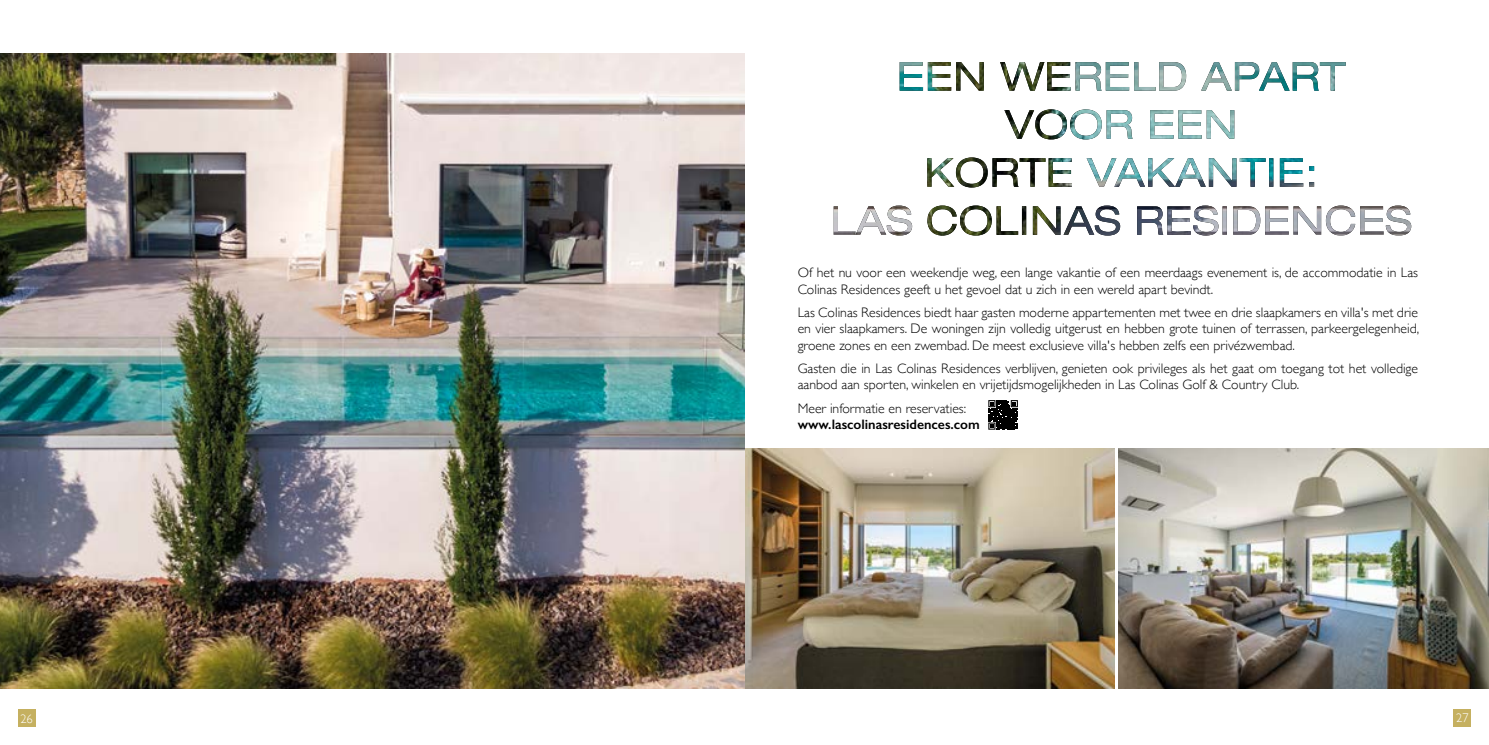
<style>
.page{position:relative;width:1489px;height:745px;background:#fff}
.page>*{position:absolute;margin:0;border:0;box-sizing:border-box;transform-origin:0 0}
.t1{font:300 13.75px/16.2px "Gill Sans";color:#000}
.t2{font:600 13.75px "Gill Sans";color:#000}
.t3{font:300 12.5px "Gill Sans";color:#fff}
</style>
<div class="page">
<div style="left:18px;top:709px;width:17px;height:17px;background:#c5b060"></div>
<div style="left:1453px;top:708px;width:17px;height:18px;background:#c5b060"></div>
<img style="left:1118px;top:448px;width:370px;height:240px">
<img style="left:744px;top:448px;width:370px;height:240px">
<img style="left:0;top:53px;width:744px;height:635px">
<svg style="left:988px;top:400px;width:30px;height:30px"></svg>
<svg style="left:988px;top:400px;width:29px;height:29px"></svg>
<svg style="left:833px;top:62px;width:577px;height:173px"></svg>
<img style="left:899px;top:62px;width:446px;height:77px">
<p class="t1" style="left:797px;top:264px;width:622px">Of het nu voor een weekendje weg, een lange vakantie of een meerdaags evenement is, de accommodatie in Las<br>Colinas Residences geeft u het gevoel dat u zich in een wereld apart bevindt.</p>
<p class="t1" style="left:797px;top:303px;width:623px;text-align:justify">Las Colinas Residences biedt haar gasten moderne appartementen met twee en drie slaapkamers en villa's met drie en vier slaapkamers. De woningen zijn volledig uitgerust en hebben grote tuinen of terrassen, parkeergelegenheid, groene zones en een zwembad. De meest exclusieve villa's hebben zelfs een privézwembad.</p>
<p class="t1" style="left:797px;top:359px;width:622px">Gasten die in Las Colinas Residences verblijven, genieten ook privileges als het gaat om toegang tot het volledige aanbod aan sporten, winkelen en vrijetijdsmogelijkheden in Las Colinas Golf &amp; Country Club.</p>
<p class="t1" style="left:797px;top:399px;width:170px">Meer informatie en reservaties:</p>
<p class="t2" style="left:797px;top:415px;width:184px">www.lascolinasresidences.com</p>
<p class="t3" style="left:20px;top:708px;width:14px">26</p>
<p class="t3" style="left:1455px;top:707px;width:14px">27</p>
</div>
